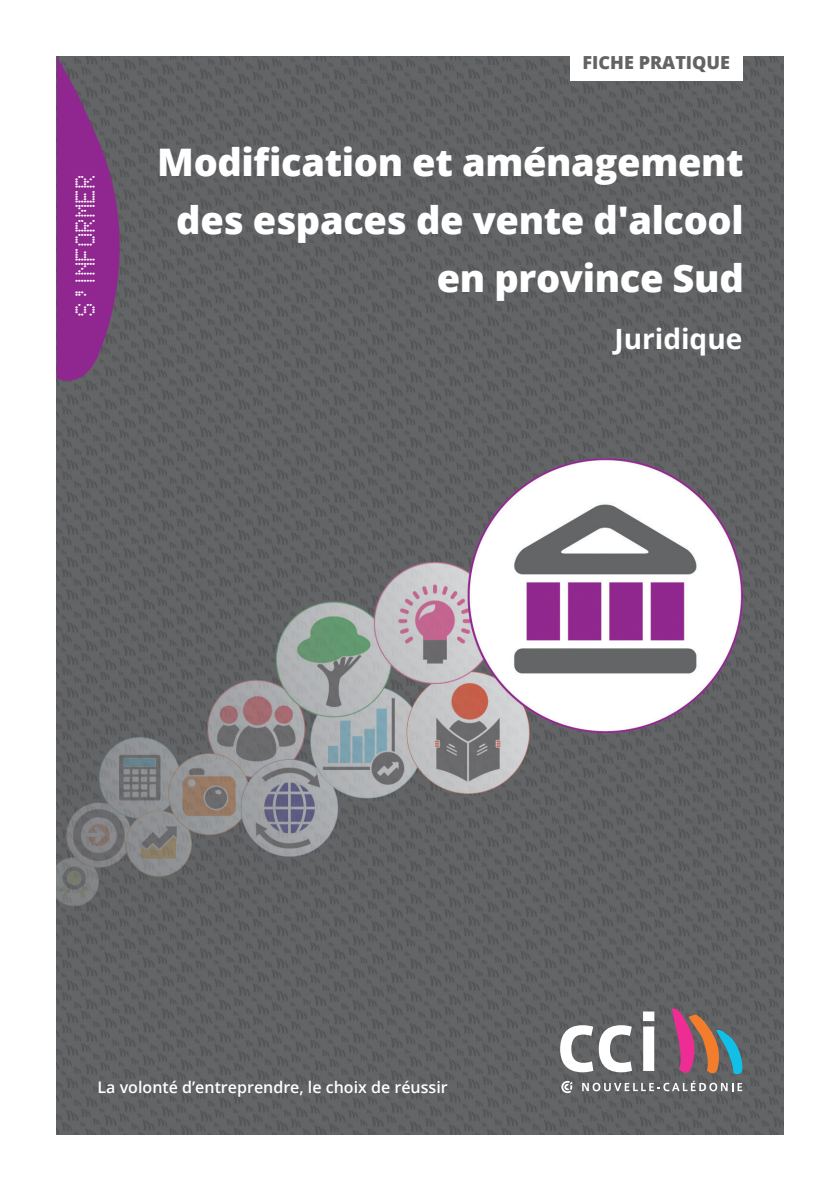
<style>
.page{position:relative;width:840px;height:1191px;background:#fff}
.page>*{position:absolute;margin:0;border:0;box-sizing:border-box;transform-origin:0 0}
.t1{font:800 38px/58px "Open Sans";letter-spacing:-.01em;color:#fff;text-align:right}
.t2{font:700 28px "Open Sans";color:#fff}
.t3{font:27.4px "Score Board";color:#fff}
.t4{font:800 18px "Open Sans";color:#636366}
.t5{font:600 16px "Open Sans";color:#fff}
</style>
<div class="page">
<img style="left:57px;top:57px;width:725px;height:1077px">
<svg style="left:560px;top:1008px;width:182px;height:85px;background:#867d81"></svg>
<div style="left:569px;top:41px;width:173px;height:40px;background:#fff"></div>
<svg style="left:57px;top:57px;width:70px;height:327px;background:#7f3980"></svg>
<p class="t3" style="left:70px;top:317px;width:143px;rotate:-90deg">s'informer</p>
<p class="t4" style="left:582px;top:49px;width:149px">FICHE PRATIQUE</p>
<p class="t1" style="left:157px;top:131px;width:587px">Modification et aménagement des espaces de vente d'alcool en province Sud</p>
<p class="t2" style="left:614px;top:319px;width:129px">Juridique</p>
<p class="t5" style="left:98px;top:1076px;width:351px">La volonté d’entreprendre, le choix de réussir</p>
</div>
